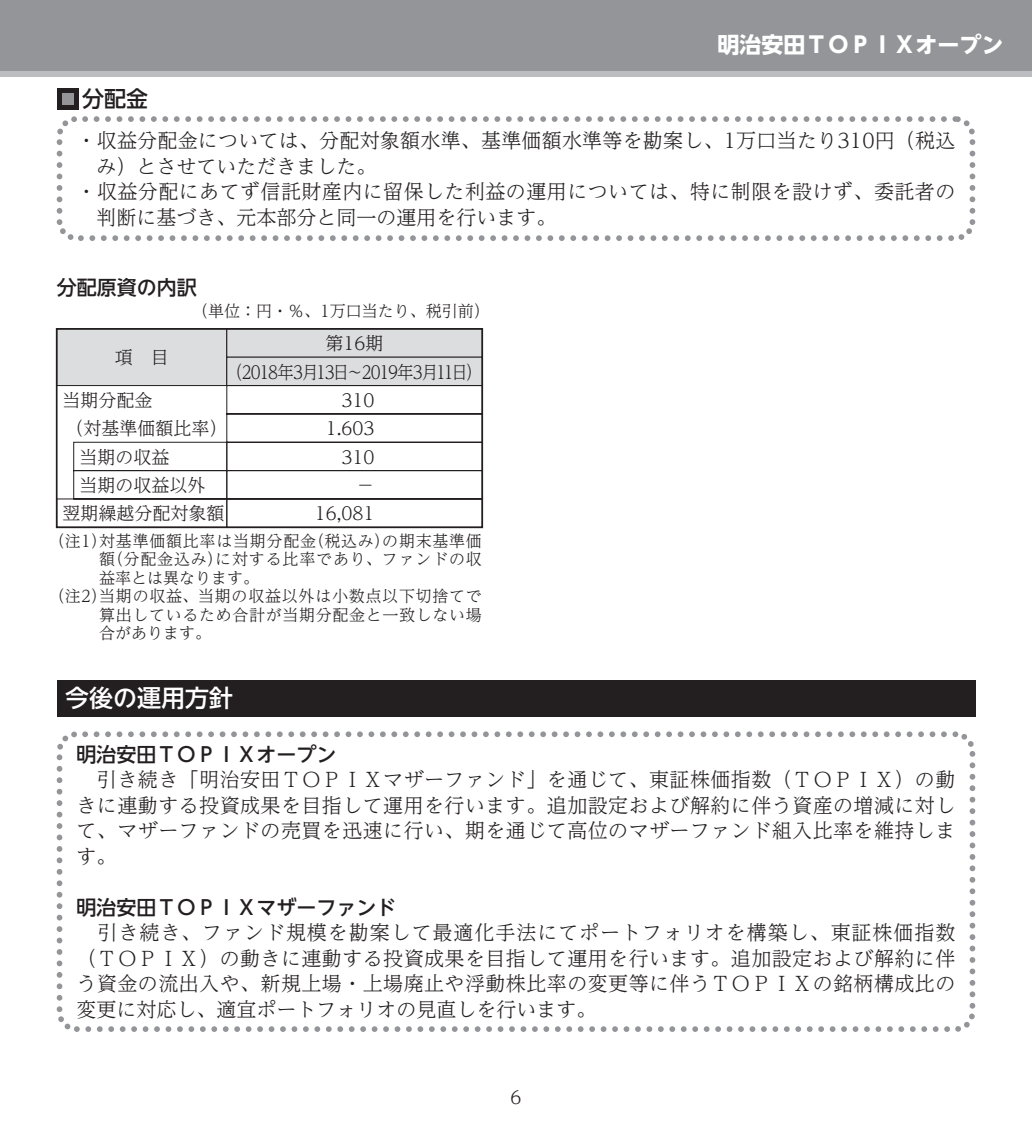
<style>
.page{position:relative;width:1032px;height:1134px;background:#fff}
.page>*{position:absolute;margin:0;border:0;box-sizing:border-box;transform-origin:0 0}
.t1{font:24px "UD Shin Go NT Pro Medium 90 msp RKSJ H";color:#fff}
.t2{font:22px "UD Shin Go NT Pro Bold 90 msp RKSJ H";color:#fff}
.t3{font:22px "UD Shin Go NT Pro Medium 90 msp RKSJ H";color:#231f20}
.t4{font:20px/25.6px "UD Reimin Pro Light 90 msp RKSJ H";letter-spacing:.02em;color:#231f20;text-align:justify}
.t5{font:20px "UD Reimin Pro Light 90 msp RKSJ H";color:#231f20}
.t6{font:20px "UD Shin Go NT Pro Medium 90 msp RKSJ H";color:#231f20}
.t7{font:18px/28.4px "UD Reimin Pro Light 90 msp RKSJ H";color:#231f20}
.t8{font:18px/28.4px "UD Reimin Pro Light 90 msp RKSJ H";letter-spacing:-.05em;color:#231f20;text-align:center}
.t9{font:16px "UD Reimin Pro Light 90 msp RKSJ H";letter-spacing:.045em;color:#231f20}
.t10{font:16px "UD Reimin Pro Light 90 msp RKSJ H";color:#231f20}
</style>
<div class="page">
<div style="left:0;top:0;width:1032px;height:71px;background:#939598"></div>
<div style="left:0;top:71px;width:1032px;height:6px;background:#bcbdc0"></div>
<svg style="left:57px;top:116px;width:918px;height:125px"></svg>
<svg style="left:57px;top:731px;width:918px;height:301px"></svg>
<div style="left:57px;top:680px;width:918px;height:36px;background:#231f20"></div>
<div style="left:57px;top:88px;width:22px;height:22px;background:#231f20"></div>
<div style="left:62px;top:93px;width:11px;height:12px;background:#939598"></div>
<div style="left:57px;top:329px;width:170px;height:57px;background:#dcdddf"></div>
<div style="left:227px;top:329px;width:255px;height:28px;background:#dcdddf"></div>
<svg style="left:59px;top:356px;width:421px;height:169px"></svg>
<div style="left:56px;top:328px;width:427px;height:200px;border:2px solid #231f20"></div>
<p class="t3" style="left:82px;top:91px;width:67px">分配金</p>
<p class="t2" style="left:717px;top:37px;width:287px">明治安田ＴＯＰＩＸオープン</p>
<p class="t4" style="left:77px;top:130px;width:880px">・収益分配金については、分配対象額水準、基準価額水準等を勘案し、1万口当たり310円（税込</p>
<p class="t5" style="left:96px;top:158px;width:282px">み）とさせていただきました。</p>
<p class="t4" style="left:77px;top:181px;width:880px">・収益分配にあてず信託財産内に留保した利益の運用については、特に制限を設けず、委託者の</p>
<p class="t5" style="left:96px;top:209px;width:461px">判断に基づき、元本部分と同一の運用を行います。</p>
<p class="t6" style="left:57px;top:280px;width:141px">分配原資の内訳</p>
<p class="t10" style="left:192px;top:305px;width:299px">（単位：円・％、1万口当たり、税引前）</p>
<p class="t7" style="left:115px;top:346px;width:55px">項　目</p>
<p class="t7" style="left:62px;top:388px;width:166px">当期分配金<br>（対基準価額比率）</p>
<p class="t7" style="left:79px;top:445px;width:91px">当期の収益</p>
<p class="t7" style="left:79px;top:474px;width:127px">当期の収益以外</p>
<p class="t7" style="left:62px;top:502px;width:163px">翌期繰越分配対象額</p>
<p class="t8" style="left:227px;top:332px;width:257px">第16期<br>（2018年3月13日～2019年3月11日）</p>
<p class="t7" style="left:315px;top:388px;width:61px;text-align:right">310<br>1.603<br>310<br>－<br>16,081</p>
<p class="t9" style="left:49px;top:535px;width:435px">（注1）対基準価額比率は当期分配金（税込み）の期末基準価</p>
<p class="t9" style="left:99px;top:553px;width:384px">額（分配金込み）に対する比率であり、ファンドの収</p>
<p class="t10" style="left:99px;top:572px;width:161px">益率とは異なります。</p>
<p class="t9" style="left:49px;top:590px;width:435px">（注2）当期の収益、当期の収益以外は小数点以下切捨てで</p>
<p class="t9" style="left:99px;top:609px;width:384px">算出しているため合計が当期分配金と一致しない場</p>
<p class="t9" style="left:99px;top:627px;width:113px">合があります。</p>
<p class="t1" style="left:65px;top:689px;width:169px">今後の運用方針</p>
<p class="t6" style="left:77px;top:747px;width:261px">明治安田ＴＯＰＩＸオープン</p>
<p class="t4" style="left:77px;top:770px;width:880px">　引き続き「明治安田ＴＯＰＩＸマザーファンド」を通じて、東証株価指数（ＴＯＰＩＸ）の動きに連動する投資成果を目指して運用を行います。追加設定および解約に伴う資産の増減に対して、マザーファンドの売買を迅速に行い、期を通じて高位のマザーファンド組入比率を維持します。</p>
<p class="t6" style="left:77px;top:900px;width:321px">明治安田ＴＯＰＩＸマザーファンド</p>
<p class="t4" style="left:77px;top:923px;width:880px">　引き続き、ファンド規模を勘案して最適化手法にてポートフォリオを構築し、東証株価指数（ＴＯＰＩＸ）の動きに連動する投資成果を目指して運用を行います。追加設定および解約に伴う資金の流出入や、新規上場・上場廃止や浮動株比率の変更等に伴うＴＯＰＩＸの銘柄構成比の変更に対応し、適宜ポートフォリオの見直しを行います。</p>
<p class="t7" style="left:510px;top:1086px;width:12px">6</p>
</div>
